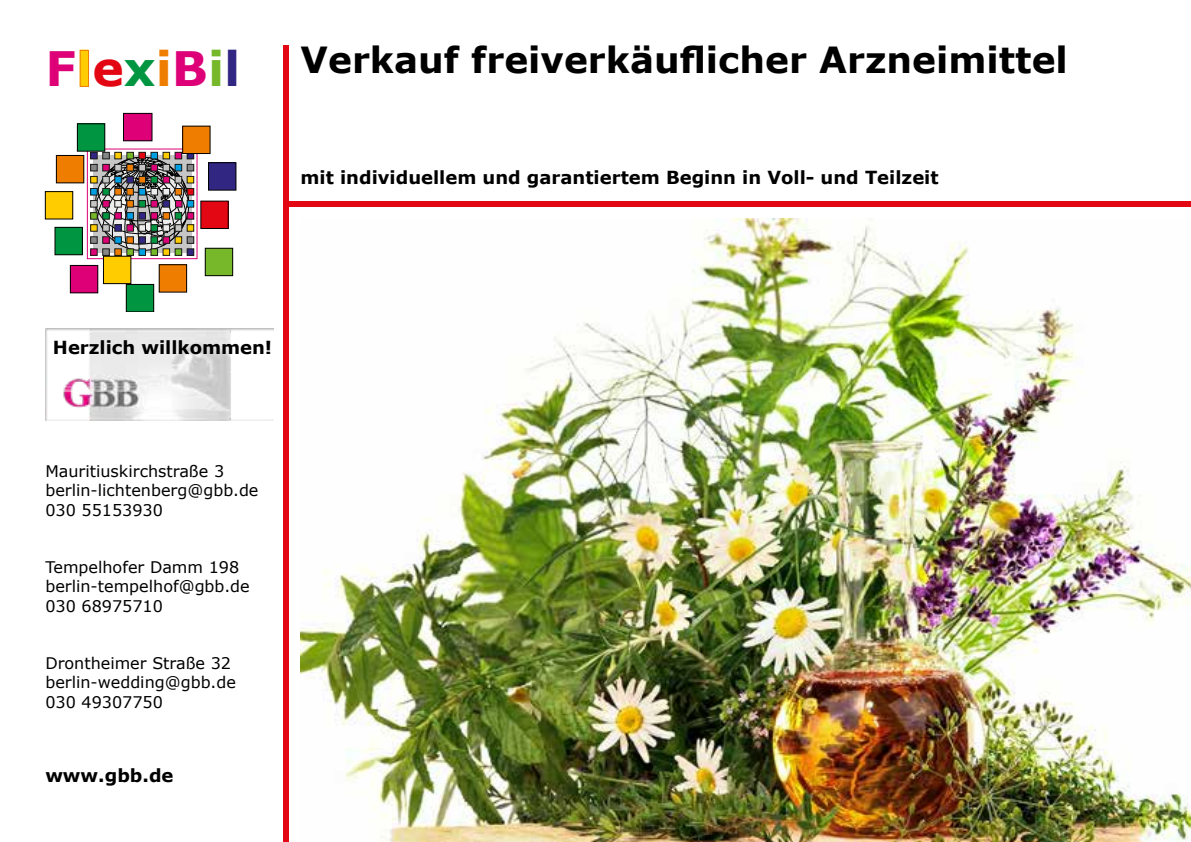
<style>
.page{position:relative;width:1191px;height:842px;background:#fff}
.page>*{position:absolute;margin:0;border:0;box-sizing:border-box;transform-origin:0 0}
.t1{font:700 47.4px "Verdana";color:#d07}
.t2{font:700 36px "Verdana";color:#000}
.t3{font:700 18px "Verdana";color:#000}
.t4{font:16px/19.2px "Verdana";color:#000}
.s1{color:#fc0}
.s2{color:#e30613}
.s3{color:#009641}
.s4{color:#ef7d00}
.s5{color:#76b82a}
.s6{color:#312783}
</style>
<div class="page">
<img style="left:45px;top:329px;width:228px;height:91px">
<div style="left:187px;top:249px;width:7px;height:6px;background:#312783"></div>
<div style="left:187px;top:249px;width:7px;height:7px;border:1px solid #1b1b19"></div>
<div style="left:175px;top:249px;width:7px;height:7px;border:1px solid #1b1b19"></div>
<div style="left:163px;top:249px;width:7px;height:7px;border:1px solid #1b1b19"></div>
<div style="left:151px;top:249px;width:7px;height:7px;border:1px solid #1b1b19"></div>
<div style="left:139px;top:249px;width:7px;height:7px;border:1px solid #1b1b19"></div>
<div style="left:127px;top:249px;width:7px;height:7px;border:1px solid #1b1b19"></div>
<div style="left:102px;top:249px;width:7px;height:7px;border:1px solid #1b1b19"></div>
<div style="left:90px;top:249px;width:7px;height:7px;border:1px solid #1b1b19"></div>
<div style="left:115px;top:249px;width:7px;height:7px;border:1px solid #1b1b19"></div>
<div style="left:187px;top:237px;width:7px;height:6px;background:#878787"></div>
<div style="left:187px;top:237px;width:7px;height:7px;border:1px solid #1b1b19"></div>
<div style="left:90px;top:237px;width:7px;height:7px;border:1px solid #1b1b19"></div>
<div style="left:187px;top:225px;width:7px;height:6px;background:#fc0"></div>
<div style="left:187px;top:224px;width:7px;height:7px;border:1px solid #1b1b19"></div>
<div style="left:90px;top:224px;width:7px;height:7px;border:1px solid #1b1b19"></div>
<div style="left:187px;top:213px;width:7px;height:6px;background:#d07"></div>
<div style="left:187px;top:212px;width:7px;height:7px;border:1px solid #1b1b19"></div>
<div style="left:90px;top:212px;width:7px;height:7px;border:1px solid #1b1b19"></div>
<div style="left:187px;top:201px;width:7px;height:6px;background:#009fe3"></div>
<div style="left:187px;top:200px;width:7px;height:7px;border:1px solid #1b1b19"></div>
<svg style="left:91px;top:157px;width:98px;height:98px;background:#837f7d"></svg>
<div style="left:90px;top:200px;width:7px;height:7px;border:1px solid #1b1b19"></div>
<div style="left:187px;top:188px;width:7px;height:7px;background:#e30613"></div>
<div style="left:187px;top:188px;width:7px;height:7px;border:1px solid #1b1b19"></div>
<div style="left:175px;top:188px;width:7px;height:7px;background:#ef7d00"></div>
<div style="left:175px;top:188px;width:7px;height:7px;border:1px solid #1b1b19"></div>
<div style="left:163px;top:188px;width:7px;height:7px;background:#ededed"></div>
<div style="left:163px;top:188px;width:7px;height:7px;border:1px solid #1b1b19"></div>
<div style="left:151px;top:188px;width:6px;height:7px;background:#ededed"></div>
<div style="left:151px;top:188px;width:7px;height:7px;border:1px solid #1b1b19"></div>
<div style="left:139px;top:188px;width:6px;height:7px;background:#009fe3"></div>
<div style="left:139px;top:188px;width:7px;height:7px;border:1px solid #1b1b19"></div>
<div style="left:127px;top:188px;width:6px;height:7px;background:#ef7d00"></div>
<div style="left:127px;top:188px;width:7px;height:7px;border:1px solid #1b1b19"></div>
<div style="left:115px;top:188px;width:6px;height:7px;background:#ef7d00"></div>
<div style="left:115px;top:188px;width:7px;height:7px;border:1px solid #1b1b19"></div>
<div style="left:103px;top:188px;width:6px;height:7px;background:#009641"></div>
<div style="left:102px;top:188px;width:7px;height:7px;border:1px solid #1b1b19"></div>
<div style="left:91px;top:188px;width:6px;height:7px;background:#009fe3"></div>
<div style="left:90px;top:188px;width:7px;height:7px;border:1px solid #1b1b19"></div>
<div style="left:187px;top:176px;width:7px;height:7px;background:#fc0"></div>
<div style="left:187px;top:176px;width:7px;height:7px;border:1px solid #1b1b19"></div>
<div style="left:175px;top:176px;width:7px;height:7px;background:#c6c6c6"></div>
<div style="left:175px;top:176px;width:7px;height:7px;border:1px solid #1b1b19"></div>
<div style="left:163px;top:176px;width:7px;height:7px;background:#d07"></div>
<div style="left:163px;top:176px;width:7px;height:7px;border:1px solid #1b1b19"></div>
<div style="left:151px;top:176px;width:6px;height:7px;background:#009641"></div>
<div style="left:151px;top:176px;width:7px;height:7px;border:1px solid #1b1b19"></div>
<div style="left:139px;top:176px;width:6px;height:7px;background:#ef7d00"></div>
<div style="left:139px;top:176px;width:7px;height:7px;border:1px solid #1b1b19"></div>
<div style="left:127px;top:176px;width:6px;height:7px;background:#312783"></div>
<div style="left:127px;top:176px;width:7px;height:7px;border:1px solid #1b1b19"></div>
<div style="left:115px;top:176px;width:6px;height:7px;background:#009fe3"></div>
<div style="left:115px;top:176px;width:7px;height:7px;border:1px solid #1b1b19"></div>
<div style="left:103px;top:176px;width:6px;height:7px;background:#c6c6c6"></div>
<div style="left:102px;top:176px;width:7px;height:7px;border:1px solid #1b1b19"></div>
<div style="left:91px;top:176px;width:6px;height:7px;background:#fc0"></div>
<div style="left:90px;top:176px;width:7px;height:7px;border:1px solid #1b1b19"></div>
<div style="left:187px;top:164px;width:7px;height:7px;background:#878787"></div>
<div style="left:187px;top:164px;width:7px;height:7px;border:1px solid #1b1b19"></div>
<div style="left:175px;top:164px;width:7px;height:7px;background:#009fe3"></div>
<div style="left:175px;top:164px;width:7px;height:7px;border:1px solid #1b1b19"></div>
<div style="left:163px;top:164px;width:7px;height:7px;background:#c6c6c6"></div>
<div style="left:163px;top:164px;width:7px;height:7px;border:1px solid #1b1b19"></div>
<div style="left:151px;top:164px;width:6px;height:7px;background:#d07"></div>
<div style="left:151px;top:164px;width:7px;height:7px;border:1px solid #1b1b19"></div>
<div style="left:139px;top:164px;width:6px;height:7px;background:#c6c6c6"></div>
<div style="left:139px;top:164px;width:7px;height:7px;border:1px solid #1b1b19"></div>
<div style="left:127px;top:164px;width:6px;height:7px;background:#ef7d00"></div>
<div style="left:127px;top:164px;width:7px;height:7px;border:1px solid #1b1b19"></div>
<div style="left:115px;top:164px;width:6px;height:7px;background:#c6c6c6"></div>
<div style="left:115px;top:164px;width:7px;height:7px;border:1px solid #1b1b19"></div>
<div style="left:103px;top:164px;width:6px;height:7px;background:#d07"></div>
<div style="left:102px;top:164px;width:7px;height:7px;border:1px solid #1b1b19"></div>
<div style="left:91px;top:164px;width:6px;height:7px;background:#878787"></div>
<div style="left:90px;top:164px;width:7px;height:7px;border:1px solid #1b1b19"></div>
<div style="left:187px;top:152px;width:7px;height:7px;background:#312783"></div>
<div style="left:187px;top:152px;width:7px;height:7px;border:1px solid #1b1b19"></div>
<div style="left:175px;top:152px;width:7px;height:7px;background:#d07"></div>
<div style="left:175px;top:152px;width:7px;height:7px;border:1px solid #1b1b19"></div>
<div style="left:163px;top:152px;width:7px;height:7px;background:#fc0"></div>
<div style="left:163px;top:152px;width:7px;height:7px;border:1px solid #1b1b19"></div>
<div style="left:151px;top:152px;width:6px;height:7px;background:#009fe3"></div>
<div style="left:151px;top:152px;width:7px;height:7px;border:1px solid #1b1b19"></div>
<div style="left:139px;top:152px;width:6px;height:7px;background:#e30613"></div>
<div style="left:139px;top:152px;width:7px;height:7px;border:1px solid #1b1b19"></div>
<div style="left:127px;top:152px;width:6px;height:7px;background:#76b82a"></div>
<div style="left:127px;top:152px;width:7px;height:7px;border:1px solid #1b1b19"></div>
<div style="left:115px;top:152px;width:6px;height:7px;background:#fc0"></div>
<div style="left:115px;top:152px;width:7px;height:7px;border:1px solid #1b1b19"></div>
<div style="left:103px;top:152px;width:6px;height:7px;background:#838686"></div>
<div style="left:102px;top:152px;width:7px;height:7px;border:1px solid #1b1b19"></div>
<div style="left:91px;top:152px;width:6px;height:7px;background:#312783"></div>
<div style="left:90px;top:152px;width:7px;height:7px;border:1px solid #1b1b19"></div>
<div style="left:87px;top:149px;width:110px;height:110px;border:1px solid #d07"></div>
<div style="left:77px;top:124px;width:28px;height:27px;background:#009641"></div>
<div style="left:77px;top:124px;width:28px;height:27px;border:1px solid #000"></div>
<div style="left:56px;top:155px;width:28px;height:28px;background:#ef7d00"></div>
<div style="left:56px;top:155px;width:28px;height:28px;border:1px solid #000"></div>
<div style="left:45px;top:192px;width:28px;height:27px;background:#fc0"></div>
<div style="left:45px;top:191px;width:28px;height:28px;border:1px solid #000"></div>
<div style="left:55px;top:227px;width:27px;height:28px;background:#009641"></div>
<div style="left:55px;top:227px;width:28px;height:28px;border:1px solid #000"></div>
<div style="left:70px;top:265px;width:28px;height:28px;background:#d07"></div>
<div style="left:70px;top:265px;width:28px;height:28px;border:1px solid #000"></div>
<div style="left:103px;top:256px;width:28px;height:28px;background:#fc0"></div>
<div style="left:103px;top:256px;width:28px;height:28px;border:1px solid #000"></div>
<div style="left:126px;top:284px;width:28px;height:28px;background:#009641"></div>
<div style="left:126px;top:284px;width:28px;height:28px;border:1px solid #000"></div>
<div style="left:159px;top:265px;width:28px;height:27px;background:#ef7d00"></div>
<div style="left:159px;top:264px;width:28px;height:28px;border:1px solid #000"></div>
<div style="left:205px;top:248px;width:28px;height:28px;background:#76b82a"></div>
<div style="left:205px;top:248px;width:28px;height:28px;border:1px solid #000"></div>
<div style="left:201px;top:201px;width:27px;height:27px;background:#e30613"></div>
<div style="left:208px;top:163px;width:28px;height:27px;background:#312783"></div>
<div style="left:183px;top:126px;width:27px;height:28px;background:#ef7d00"></div>
<div style="left:182px;top:126px;width:28px;height:28px;border:1px solid #000"></div>
<div style="left:123px;top:113px;width:29px;height:28px;background:#d07"></div>
<div style="left:123px;top:113px;width:29px;height:28px;border:1px solid #000"></div>
<div style="left:80px;top:50px;width:9px;height:37px;border:1px solid #ef7d00"></div>
<div style="left:283px;top:201px;width:908px;height:6px;background:#e30613"></div>
<div style="left:283px;top:45px;width:6px;height:797px;background:#e30613"></div>
<img style="left:300px;top:218px;width:891px;height:624px">
<h1 class="t1" style="left:45px;top:38px;width:197px">F<span class="s1">l</span><span class="s2">e</span><span class="s3">x</span><span class="s4">i</span>B<span class="s5">i</span><span class="s6">l</span></h1>
<h2 class="t2" style="left:300px;top:36px;width:769px">Verkauf freiverkäuflicher Arzneimittel</h2>
<p class="t3" style="left:300px;top:166px;width:639px">mit individuellem und garantiertem Beginn in Voll- und Teilzeit</p>
<p class="t3" style="left:53px;top:336px;width:221px">Herzlich willkommen!</p>
<p class="t4" style="left:45px;top:462px;width:215px">Mauritiuskirchstraße 3 berlin-lichtenberg@gbb.de<br>030 55153930</p>
<p class="t4" style="left:45px;top:558px;width:206px">Tempelhofer Damm 198 berlin-tempelhof@gbb.de<br>030 68975710</p>
<p class="t4" style="left:45px;top:654px;width:192px">Drontheimer Straße 32 berlin-wedding@gbb.de<br>030 49307750</p>
<p class="t3" style="left:45px;top:764px;width:130px">www.gbb.de</p>
</div>
